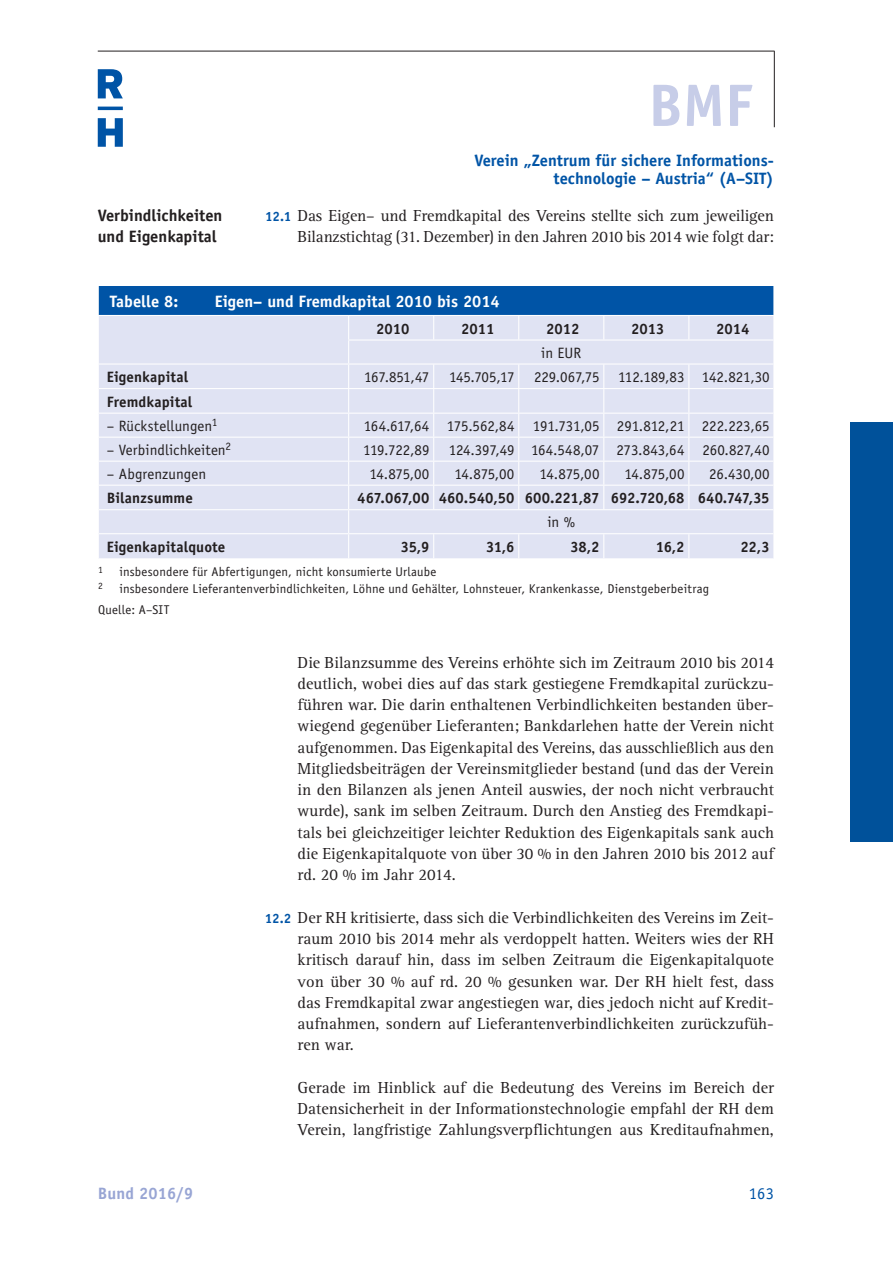
<style>
.page{position:relative;width:893px;height:1263px;background:#fff}
.page>*{position:absolute;margin:0;border:0;box-sizing:border-box;transform-origin:0 0}
.t1{font:700 60px "Officina Sans";color:#c7cde8}
.t2{font:16.5px/21.3px "Rotis Serif";color:#231f20;text-align:justify}
.t3{font:700 16.5px/18px "Officina Sans";color:#0054a6;text-align:right}
.t4{font:700 16.5px "Officina Sans";color:#fff}
.t5{font:700 16.5px/21.3px "Officina Sans";color:#231f20}
.t6{font:700 16.5px "Officina Sans";letter-spacing:.01em;color:#98a5d4}
.t7{font:16.5px "Officina Sans";color:#0054a6}
.t8{font:15px "Officina Sans";letter-spacing:-.005em;color:#231f20}
.t9{font:700 15px "Officina Sans";letter-spacing:.005em;color:#231f20}
.t10{font:12.75px/20.7px "Officina Sans";letter-spacing:.015em;color:#231f20}
.t11{font:9.6px "Officina Sans";color:#231f20}
.s1{font-family:"Officina Sans";font-weight:700;font-size:13.5px;color:#0054a6}
</style>
<div class="page">
<hr style="left:98px;top:51px;width:676px;height:1px;background:#231f20">
<hr style="left:774px;top:51px;width:1px;height:76px;background:#231f20">
<svg style="left:98px;top:69px;width:25px;height:78px"></svg>
<div style="left:850px;top:422px;width:43px;height:420px;background:#00519a"></div>
<div style="left:98px;top:285px;width:676px;height:30px;background:#0054a6"></div>
<div style="left:99px;top:316px;width:674px;height:242px;background:#e0e3f3"></div>
<svg style="left:433px;top:316px;width:1px;height:24px"></svg>
<svg style="left:518px;top:316px;width:1px;height:24px"></svg>
<svg style="left:603px;top:316px;width:1px;height:24px"></svg>
<svg style="left:688px;top:316px;width:1px;height:24px"></svg>
<svg style="left:433px;top:365px;width:1px;height:144px"></svg>
<svg style="left:518px;top:365px;width:1px;height:144px"></svg>
<svg style="left:603px;top:365px;width:1px;height:144px"></svg>
<svg style="left:688px;top:365px;width:1px;height:144px"></svg>
<svg style="left:433px;top:534px;width:1px;height:24px"></svg>
<svg style="left:518px;top:534px;width:1px;height:24px"></svg>
<svg style="left:603px;top:534px;width:1px;height:24px"></svg>
<svg style="left:688px;top:534px;width:1px;height:24px"></svg>
<hr style="left:99px;top:388px;width:674px;height:1px;background:#fff">
<hr style="left:99px;top:413px;width:674px;height:1px;background:#fff">
<hr style="left:99px;top:437px;width:674px;height:1px;background:#fff">
<hr style="left:99px;top:461px;width:674px;height:1px;background:#fff">
<hr style="left:99px;top:485px;width:674px;height:1px;background:#fff">
<hr style="left:99px;top:509px;width:250px;height:1px;background:#fff">
<hr style="left:99px;top:533px;width:250px;height:1px;background:#fff">
<hr style="left:98px;top:285px;width:676px;height:1px;background:#fff">
<hr style="left:348px;top:340px;width:425px;height:1px;background:#fff">
<hr style="left:349px;top:364px;width:424px;height:1px;background:#fff">
<hr style="left:99px;top:364px;width:250px;height:1px;background:#fff">
<svg style="left:98px;top:286px;width:1px;height:29px"></svg>
<hr style="left:349px;top:509px;width:424px;height:1px;background:#fff">
<hr style="left:349px;top:533px;width:424px;height:1px;background:#fff">
<svg style="left:348px;top:316px;width:1px;height:242px"></svg>
<svg style="left:773px;top:286px;width:1px;height:272px"></svg>
<h1 class="t1" style="left:648px;top:68px;width:106px">BMF</h1>
<p class="t5" style="left:98px;top:205px;width:126px">Verbindlichkeiten und Eigenkapital</p>
<p class="t3" style="left:474px;top:151px;width:301px">Verein „Zentrum für sichere Informations&shy;technologie – Austria“ (A–SIT)</p>
<p class="t2" style="left:265px;top:205px;width:510px;text-align:right"><span class="s1">12.1</span> Das Eigen– und Fremdkapital des Vereins stellte sich zum jeweiligen<br>Bilanzstichtag (31. Dezember) in den Jahren 2010 bis 2014 wie folgt dar:</p>
<p class="t4" style="left:110px;top:291px;width:70px">Tabelle 8:</p>
<p class="t4" style="left:215px;top:291px;width:286px">Eigen– und Fremdkapital 2010 bis 2014</p>
<p class="t9" style="left:376px;top:319px;width:35px">2010</p>
<p class="t9" style="left:461px;top:319px;width:35px">2011</p>
<p class="t9" style="left:546px;top:319px;width:35px">2012</p>
<p class="t9" style="left:631px;top:319px;width:35px">2013</p>
<p class="t9" style="left:716px;top:319px;width:35px">2014</p>
<p class="t8" style="left:541px;top:344px;width:41px">in EUR</p>
<p class="t9" style="left:107px;top:368px;width:83px">Eigenkapital</p>
<p class="t8" style="left:364px;top:368px;width:67px">167.851,47</p>
<p class="t8" style="left:449px;top:368px;width:67px">145.705,17</p>
<p class="t8" style="left:534px;top:368px;width:237px">229.067,75 112.189,83 142.821,30</p>
<p class="t9" style="left:107px;top:392px;width:87px">Fremdkapital</p>
<p class="t8" style="left:107px;top:417px;width:112px">– Rückstellungen<sup>1</sup></p>
<p class="t8" style="left:364px;top:417px;width:407px">164.617,64 175.562,84 191.731,05 291.812,21 222.223,65</p>
<p class="t8" style="left:107px;top:441px;width:126px">– Verbindlichkeiten<sup>2</sup></p>
<p class="t8" style="left:363px;top:441px;width:68px">119.722,89</p>
<p class="t8" style="left:449px;top:441px;width:322px">124.397,49 164.548,07 273.843,64 260.827,40</p>
<p class="t8" style="left:107px;top:465px;width:101px">– Abgrenzungen</p>
<p class="t8" style="left:369px;top:465px;width:62px">14.875,00</p>
<p class="t8" style="left:454px;top:465px;width:62px">14.875,00</p>
<p class="t8" style="left:539px;top:465px;width:62px">14.875,00</p>
<p class="t8" style="left:624px;top:465px;width:62px">14.875,00</p>
<p class="t8" style="left:709px;top:465px;width:62px">26.430,00</p>
<p class="t9" style="left:107px;top:489px;width:88px">Bilanzsumme</p>
<p class="t9" style="left:357px;top:489px;width:414px">467.067,00 460.540,50 600.221,87 692.720,68 640.747,35</p>
<p class="t8" style="left:547px;top:513px;width:29px">in %</p>
<p class="t9" style="left:107px;top:537px;width:120px">Eigenkapitalquote</p>
<p class="t9" style="left:401px;top:537px;width:30px">35,9</p>
<p class="t9" style="left:486px;top:537px;width:30px">31,6</p>
<p class="t9" style="left:570px;top:537px;width:31px">38,2</p>
<p class="t9" style="left:656px;top:537px;width:30px">16,2</p>
<p class="t9" style="left:740px;top:537px;width:31px">22,3</p>
<p class="t11" style="left:98px;top:564px;width:6px">1</p>
<p class="t10" style="left:120px;top:562px;width:318px">insbesondere für Abfertigungen, nicht konsumierte Urlaube</p>
<p class="t11" style="left:98px;top:580px;width:6px">2</p>
<p class="t10" style="left:98px;top:578px;width:612px;text-indent:21px">insbesondere Lieferantenverbindlichkeiten, Löhne und Gehälter, Lohnsteuer, Krankenkasse, Dienstgeberbeitrag<br>Quelle: A–SIT</p>
<p class="t2" style="left:298px;top:652px;width:478px">Die Bilanzsumme des Vereins erhöhte sich im Zeitraum 2010 bis 2014 deutlich, wobei dies auf das stark gestiegene Fremdkapital zurückzu&shy;führen war. Die darin enthaltenen Verbindlichkeiten bestanden über&shy;wiegend gegenüber Lieferanten; Bankdarlehen hatte der Verein nicht aufgenommen. Das Eigenkapital des Vereins, das ausschließlich aus den Mitgliedsbeiträgen der Vereinsmitglieder bestand (und das der Verein in den Bilanzen als jenen Anteil auswies, der noch nicht verbraucht wurde), sank im selben Zeitraum. Durch den Anstieg des Fremdkapi&shy;tals bei gleichzeitiger leichter Reduktion des Eigenkapitals sank auch die Eigenkapitalquote von über 30 % in den Jahren 2010 bis 2012 auf rd. 20 % im Jahr 2014.</p>
<p class="t2" style="left:298px;top:907px;width:478px;text-indent:-33px"><span class="s1">12.2</span> Der RH kritisierte, dass sich die Verbindlichkeiten des Vereins im Zeit&shy;raum 2010 bis 2014 mehr als verdoppelt hatten. Weiters wies der RH kritisch darauf hin, dass im selben Zeitraum die Eigenkapitalquote von über 30 % auf rd. 20 % gesunken war. Der RH hielt fest, dass das Fremdkapital zwar angestiegen war, dies jedoch nicht auf Kredit&shy;aufnahmen, sondern auf Lieferantenverbindlichkeiten zurückzufüh&shy;ren war.</p>
<p class="t2" style="left:298px;top:1077px;width:478px">Gerade im Hinblick auf die Bedeutung des Vereins im Bereich der Datensicherheit in der Informationstechnologie empfahl der RH dem Verein, langfristige Zahlungsverpflichtungen aus Kreditaufnahmen,</p>
<p class="t6" style="left:98px;top:1183px;width:97px">Bund 2016/9</p>
<p class="t7" style="left:749px;top:1184px;width:27px">163</p>
</div>
